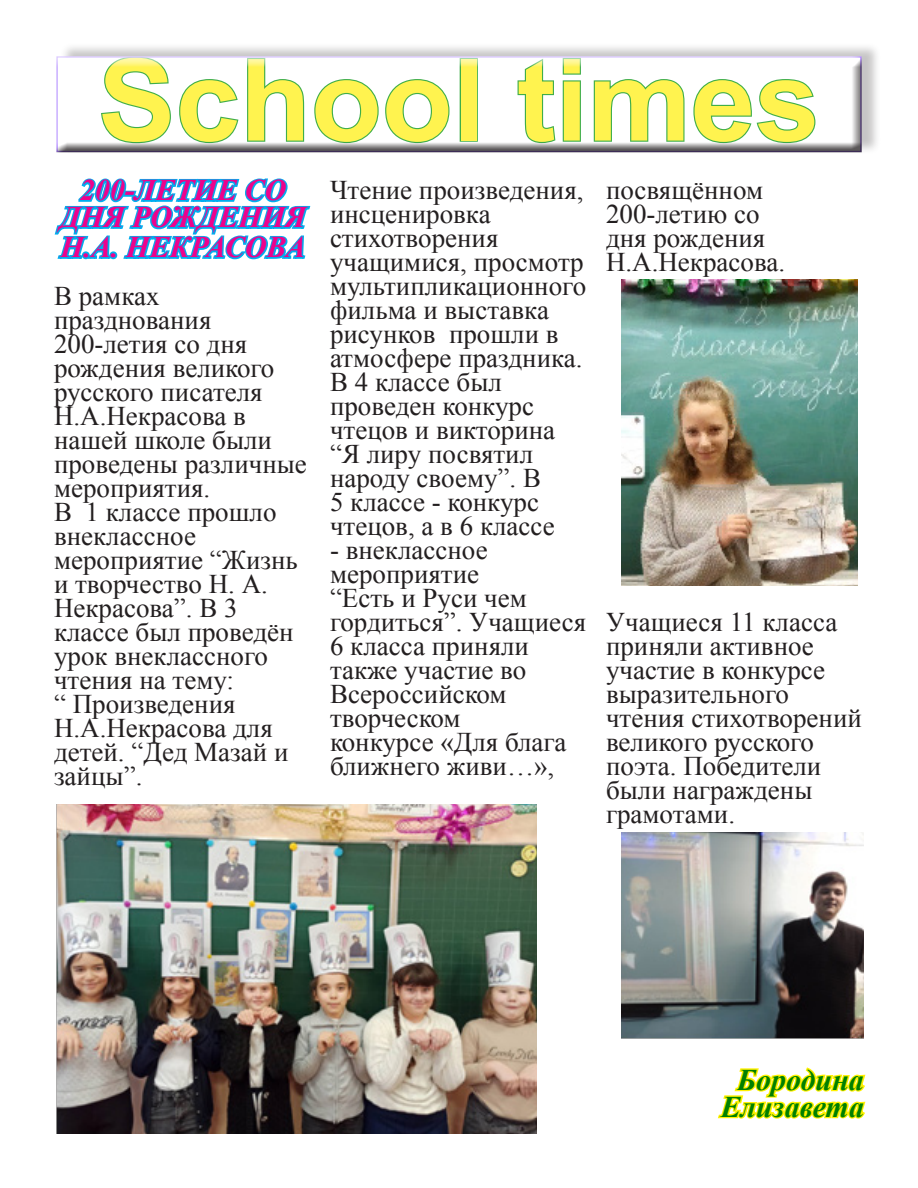
<style>
.page{position:relative;width:918px;height:1188px;background:#fff}
.page>*{position:absolute;margin:0;border:0;box-sizing:border-box;transform-origin:0 0}
.t1{font:700 113.85px "Arial";color:#fff34f}
.t2{font:italic 700 30px/27px "Times New Roman";color:#ed028c;text-align:center}
.t3{font:italic 700 30px/27px "Times New Roman";color:#008000;text-align:center}
.t4{font:27px/24px "Times New Roman";color:#231f20}
</style>
<div class="page">
<div style="left:60px;top:42px;width:821px;height:113px;background:#231f20;opacity:.26"></div>
<div style="left:45px;top:45px;width:826px;height:115px;background:#fff;opacity:.75"></div>
<div style="left:48px;top:49px;width:825px;height:114px;background:#231f20;opacity:.75"></div>
<svg style="left:54px;top:178px;width:257px;height:82px"></svg>
<img style="left:621px;top:279px;width:236px;height:306px">
<img style="left:621px;top:832px;width:243px;height:207px">
<svg style="left:718px;top:1067px;width:148px;height:52px"></svg>
<img style="left:56px;top:805px;width:480px;height:329px">
<h1 class="t1" style="left:98px;top:25px;width:723px">School times</h1>
<p class="t2" style="left:60px;top:176px;width:247px">200-ЛЕТИЕ СО<br>ДНЯ РОЖДЕНИЯ</p>
<p class="t2" style="left:60px;top:233px;width:247px">Н.А. НЕКРАСОВА</p>
<p class="t4" style="left:54px;top:284px;width:254px">В рамках празднования<br>200-летия со дня рождения великого русского писателя<br>Н.А.Некрасова в нашей школе были проведены различные мероприятия.</p>
<p class="t4" style="left:54px;top:500px;width:245px">В 1 классе прошло внеклассное мероприятие “Жизнь и творчество Н. А.<br>Некрасова”. В 3 классе был проведён урок внеклассного чтения на тему:<br>“ Произведения<br>Н.А.Некрасова для детей. “Дед Мазай и зайцы”.</p>
<p class="t4" style="left:330px;top:177px;width:258px">Чтение произведения, инсценировка стихотворения учащимися, просмотр мультипликационного фильма и выставка рисунков прошли в атмосфере праздника.<br>В 4 классе был проведен конкурс чтецов и викторина “Я лиру посвятил народу своему”. В<br>5 классе - конкурс чтецов, а в 6 классе</p>
<p class="t4" style="left:330px;top:537px;width:258px">- внеклассное мероприятие<br>“Есть и Руси чем гордиться”. Учащиеся<br>6 класса приняли также участие во<br>Всероссийском творческом<br>конкурсе «Для блага ближнего живи…»,</p>
<p class="t4" style="left:606px;top:177px;width:181px">посвящённом<br>200-летию со дня рождения<br>Н.А.Некрасова.</p>
<p class="t4" style="left:606px;top:609px;width:257px">Учащиеся 11 класса приняли активное участие в конкурсе выразительного чтения стихотворений великого русского поэта. Победители были награждены грамотами.</p>
<p class="t3" style="left:721px;top:1065px;width:145px">Бородина<br>Елизавета</p>
</div>
